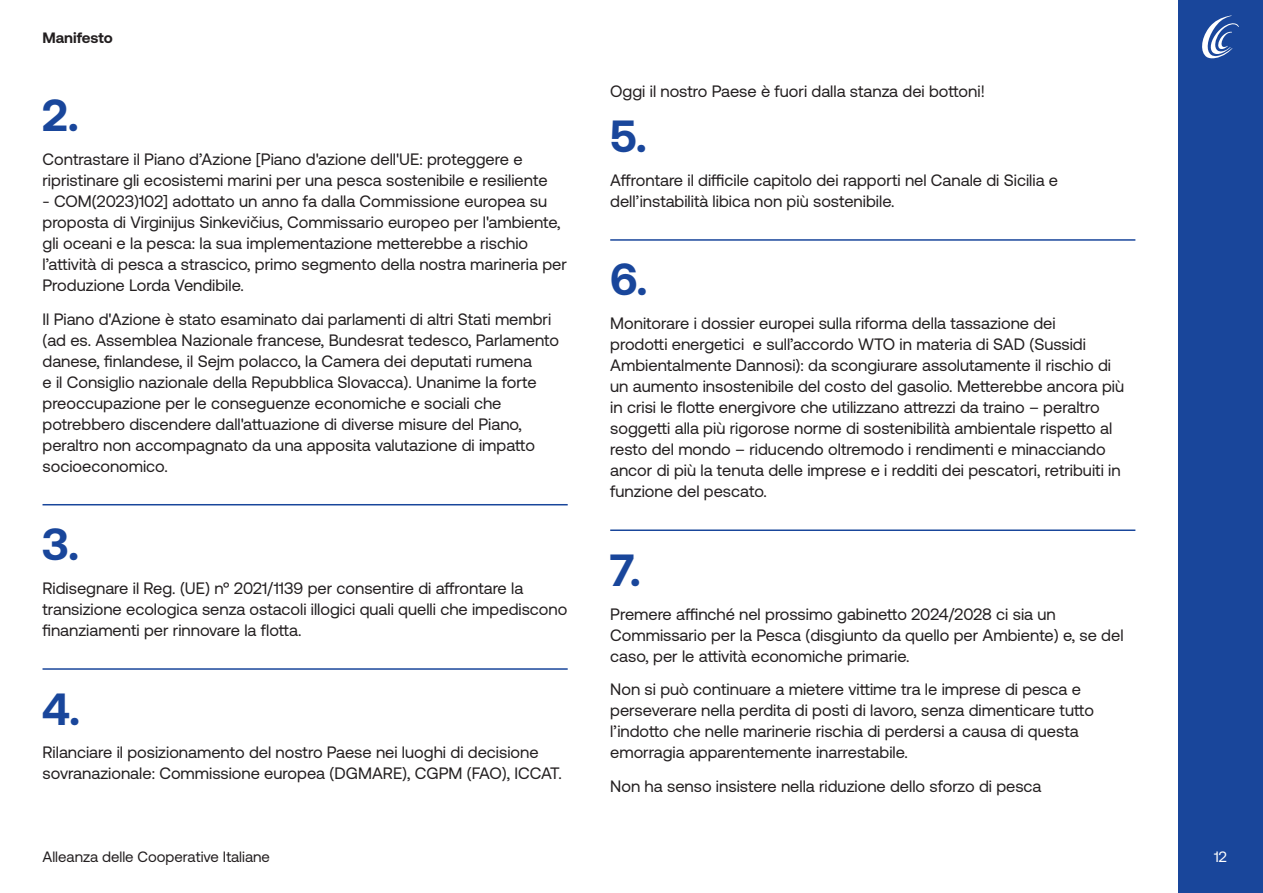
<style>
.page{position:relative;width:1263px;height:893px;background:#fff}
.page>*{position:absolute;margin:0;border:0;box-sizing:border-box;transform-origin:0 0}
.t1{font:700 45px "Aeonik Pro";color:#19469b}
.t2{font:16.5px/21px "Aeonik Pro";color:#231f20}
.t3{font:15px "Aeonik Pro";color:#231f20}
.t4{font:700 15px "Aeonik Pro";color:#231f20}
.t5{font:15px "Aeonik Pro";color:#fff}
</style>
<div class="page">
<div style="left:1178px;top:0;width:85px;height:893px;background:#19469b"></div>
<svg style="left:1202px;top:15px;width:37px;height:44px"></svg>
<hr style="left:43px;top:504px;width:525px;height:1px;background:#19469b">
<hr style="left:43px;top:668px;width:525px;height:2px;background:#19469b">
<hr style="left:610px;top:239px;width:525px;height:2px;background:#19469b">
<hr style="left:610px;top:529px;width:525px;height:2px;background:#19469b">
<p class="t4" style="left:43px;top:29px;width:72px">Manifesto</p>
<h1 class="t1" style="left:43px;top:90px;width:38px">2.</h1>
<p class="t2" style="left:43px;top:149px;width:506px">Contrastare il Piano d’Azione [Piano d'azione dell'UE: proteggere e ripristinare gli ecosistemi marini per una pesca sostenibile e resiliente</p>
<p class="t2" style="left:43px;top:191px;width:526px">- COM(2023)102] adottato un anno fa dalla Commissione europea su proposta di Virginijus Sinkevičius, Commissario europeo per l'ambiente, gli oceani e la pesca: la sua implementazione metterebbe a rischio l’attività di pesca a strascico, primo segmento della nostra marineria per Produzione Lorda Vendibile.</p>
<p class="t2" style="left:43px;top:309px;width:518px">Il Piano d'Azione è stato esaminato dai parlamenti di altri Stati membri (ad es. Assemblea Nazionale francese, Bundesrat tedesco, Parlamento danese, finlandese, il Sejm polacco, la Camera dei deputati rumena<br>e il Consiglio nazionale della Repubblica Slovacca). Unanime la forte preoccupazione per le conseguenze economiche e sociali che potrebbero discendere dall'attuazione di diverse misure del Piano, peraltro non accompagnato da una apposita valutazione di impatto socioeconomico.</p>
<h1 class="t1" style="left:43px;top:519px;width:38px">3.</h1>
<p class="t2" style="left:43px;top:578px;width:526px">Ridisegnare il Reg. (UE) n° 2021/1139 per consentire di affrontare la transizione ecologica senza ostacoli illogici quali quelli che impediscono finanziamenti per rinnovare la flotta.</p>
<h1 class="t1" style="left:43px;top:683px;width:39px">4.</h1>
<p class="t2" style="left:43px;top:742px;width:521px">Rilanciare il posizionamento del nostro Paese nei luoghi di decisione sovranazionale: Commissione europea (DGMARE), CGPM (FAO), ICCAT.</p>
<p class="t2" style="left:610px;top:81px;width:376px">Oggi il nostro Paese è fuori dalla stanza dei bottoni!</p>
<h1 class="t1" style="left:610px;top:111px;width:38px">5.</h1>
<p class="t2" style="left:610px;top:170px;width:449px">Affrontare il difficile capitolo dei rapporti nel Canale di Sicilia e dell’instabilità libica non più sostenibile.</p>
<h1 class="t1" style="left:610px;top:254px;width:39px">6.</h1>
<p class="t2" style="left:610px;top:313px;width:515px">Monitorare i dossier europei sulla riforma della tassazione dei<br>prodotti energetici e sull’accordo WTO in materia di SAD (Sussidi Ambientalmente Dannosi): da scongiurare assolutamente il rischio di un aumento insostenibile del costo del gasolio. Metterebbe ancora più in crisi le flotte energivore che utilizzano attrezzi da traino – peraltro soggetti alla più rigorose norme di sostenibilità ambientale rispetto al resto del mondo – riducendo oltremodo i rendimenti e minacciando ancor di più la tenuta delle imprese e i redditi dei pescatori, retribuiti in funzione del pescato.</p>
<h1 class="t1" style="left:610px;top:545px;width:32px">7.</h1>
<p class="t2" style="left:610px;top:603px;width:515px">Premere affinché nel prossimo gabinetto 2024/2028 ci sia un<br>Commissario per la Pesca (disgiunto da quello per Ambiente) e, se del caso, per le attività economiche primarie.</p>
<p class="t2" style="left:610px;top:679px;width:485px">Non si può continuare a mietere vittime tra le imprese di pesca e perseverare nella perdita di posti di lavoro, senza dimenticare tutto l’indotto che nelle marinerie rischia di perdersi a causa di questa emorragia apparentemente inarrestabile.</p>
<p class="t2" style="left:610px;top:776px;width:433px">Non ha senso insistere nella riduzione dello sforzo di pesca</p>
<p class="t3" style="left:43px;top:848px;width:229px">Alleanza delle Cooperative Italiane</p>
<p class="t5" style="left:1214px;top:848px;width:14px">12</p>
</div>
